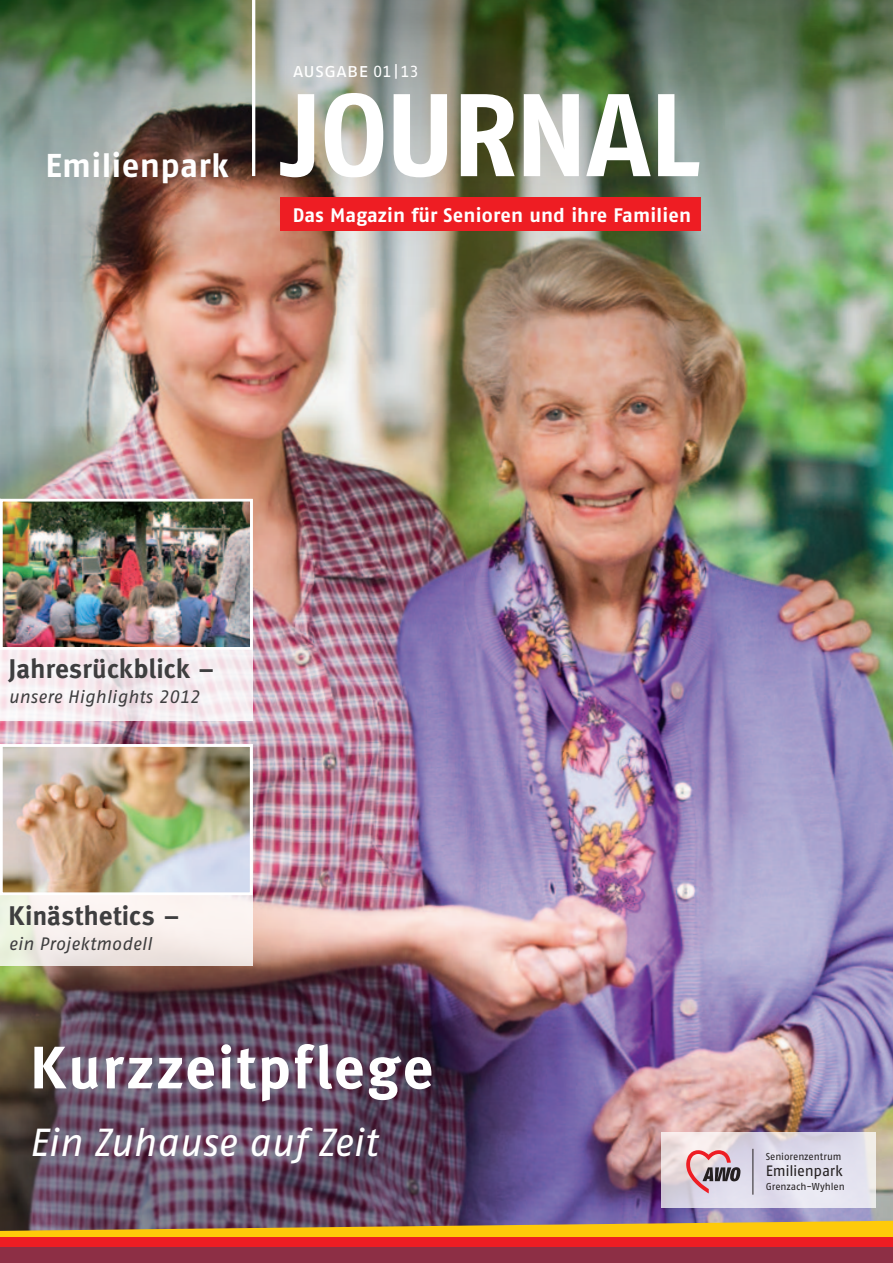
<style>
.page{position:relative;width:893px;height:1263px;background:#fff}
.page>*{position:absolute;margin:0;border:0;box-sizing:border-box;transform-origin:0 0}
.t1{font:700 117.15px "Fago No";letter-spacing:-.03em;color:#fff}
.t2{font:700 59.85px "Meta";letter-spacing:.045em;color:#fff}
.t3{font:italic 39px "Fago No Regular Tf";letter-spacing:-.005em;color:#fff}
.t4{font:33px "Fago No Bold Tf";letter-spacing:.01em;color:#fff}
.t5{font:700 27px "Meta";letter-spacing:.02em;color:#3e3e3f}
.t6{font:700 19.5px "Fago No";letter-spacing:.01em;color:#fff}
.t7{font:19.5px "Fago No Regular Tf Caps";letter-spacing:-.01em;color:#fff}
.t8{font:italic 18px "Fago No Regular Tf";letter-spacing:.01em;color:#3e3e3f}
.t9{font:15px "Fago No";letter-spacing:-.02em;color:#231f20}
.t10{font:10.05px "Fago No";letter-spacing:-.01em;color:#231f20}
.s1{font-family:"Fago No Regular Tf";font-size:16.05px}
</style>
<div class="page">
<img style="left:0;top:304px;width:893px;height:917px">
<img style="left:0;top:0;width:893px;height:304px">
<div style="left:280px;top:197px;width:421px;height:34px;background:#ee1d23"></div>
<hr style="left:252px;top:0;width:3px;height:176px;background:#fff">
<svg style="left:0;top:1221px;width:893px;height:16px"></svg>
<div style="left:0;top:1237px;width:893px;height:11px;background:#ee1d23"></div>
<div style="left:0;top:1247px;width:893px;height:16px;background:#8d2f45"></div>
<svg style="left:0;top:895px;width:253px;height:71px;fill:#f7f1ec"></svg>
<img style="left:4px;top:748px;width:245px;height:143px">
<div style="left:0;top:744px;width:253px;height:151px;border:3px solid #fff"></div>
<svg style="left:0;top:650px;width:253px;height:71px;fill:#f6edf1"></svg>
<img style="left:4px;top:503px;width:245px;height:143px">
<div style="left:0;top:499px;width:253px;height:151px;border:3px solid #fff"></div>
<svg style="left:662px;top:1132px;width:214px;height:76px;fill:#e3dfec"></svg>
<hr style="left:753px;top:1149px;width:1px;height:45px;background:#231f20">
<svg style="left:686px;top:1150px;width:54px;height:43px"></svg>
<h3 class="t4" style="left:46px;top:146px;width:185px">Emilienpark</h3>
<p class="t7" style="left:293px;top:59px;width:128px">ausgabe <span class="s1">01|13</span></p>
<h1 class="t1" style="left:280px;top:66px;width:422px">JOURNAL</h1>
<p class="t6" style="left:293px;top:203px;width:400px">Das Magazin für Senioren und ihre Familien</p>
<h3 class="t5" style="left:9px;top:653px;width:206px">Jahresrückblick –</h3>
<p class="t8" style="left:9px;top:687px;width:192px">unsere Highlights 2012</p>
<h3 class="t5" style="left:9px;top:899px;width:171px">Kinästhetics –</h3>
<p class="t8" style="left:9px;top:933px;width:145px">ein Projektmodell</p>
<h2 class="t2" style="left:30px;top:1033px;width:404px">Kurzzeitpflege</h2>
<h3 class="t3" style="left:29px;top:1120px;width:350px">Ein Zuhause auf Zeit</h3>
<p class="t10" style="left:766px;top:1151px;width:77px">Seniorenzentrum</p>
<p class="t9" style="left:766px;top:1162px;width:79px">Emilienpark</p>
<p class="t10" style="left:766px;top:1180px;width:81px">Grenzach-Wyhlen</p>
</div>
